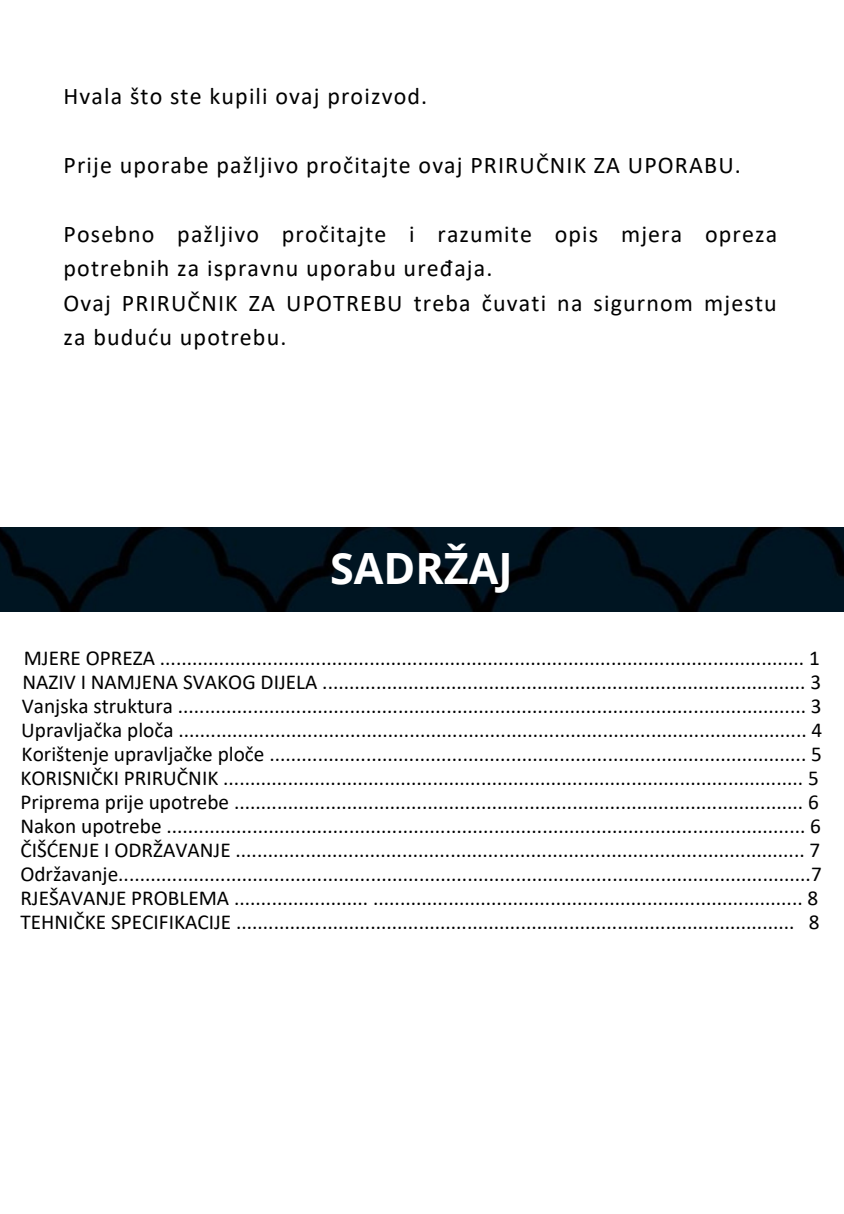
<style>
.page{position:relative;width:844px;height:1214px;background:#fff}
.page>*{position:absolute;margin:0;border:0;box-sizing:border-box;transform-origin:0 0}
.t1{font:700 43px "Open Sans";color:#fff}
.t2{font:24px/34.4px "Calibri";letter-spacing:.05em;color:#000}
.t3{font:21.2px/24px "Calibri";color:#000;text-align:justify}
</style>
<div class="page">
<img style="left:0;top:527px;width:844px;height:84px">
<p class="t2" style="left:64px;top:81px;width:365px">Hvala što ste kupili ovaj proizvod.</p>
<p class="t2" style="left:64px;top:150px;width:679px">Prije uporabe pažljivo pročitajte ovaj PRIRUČNIK ZA UPORABU.</p>
<p class="t2" style="left:64px;top:219px;width:715px">Posebno pažljivo pročitajte i razumite opis mjera opreza potrebnih za ispravnu uporabu uređaja.</p>
<p class="t2" style="left:64px;top:288px;width:715px">Ovaj PRIRUČNIK ZA UPOTREBU treba čuvati na sigurnom mjestu za buduću upotrebu.</p>
<p class="t1" style="left:330px;top:538px;width:184px">SADRŽAJ</p>
<p class="t3" style="left:21px;top:648px;width:802px">MJERE OPREZA ........................................................................................................................ 1<br>NAZIV I NAMJENA SVAKOG DIJELA .......................................................................................... 3<br>Vanjska struktura ..................................................................................................................... 3<br>Upravljačka ploča ..................................................................................................................... 4<br>Korištenje upravljačke ploče .................................................................................................... 5</p>
<p class="t3" style="left:20px;top:768px;width:803px;text-align:left">KORISNIČKI PRIRUČNIK ............................................................................................................ 5<br>Priprema prije upotrebe .......................................................................................................... 6<br>Nakon upotrebe ....................................................................................................................... 6<br>ČIŠĆENJE I ODRŽAVANJE .......................................................................................................... 7<br>Održavanje.................................................................................................................................7<br>RJEŠAVANJE PROBLEMA ......................... ................................................................................ 8<br>TEHNIČKE SPECIFIKACIJE ........................................................................................................ 8</p>
</div>
